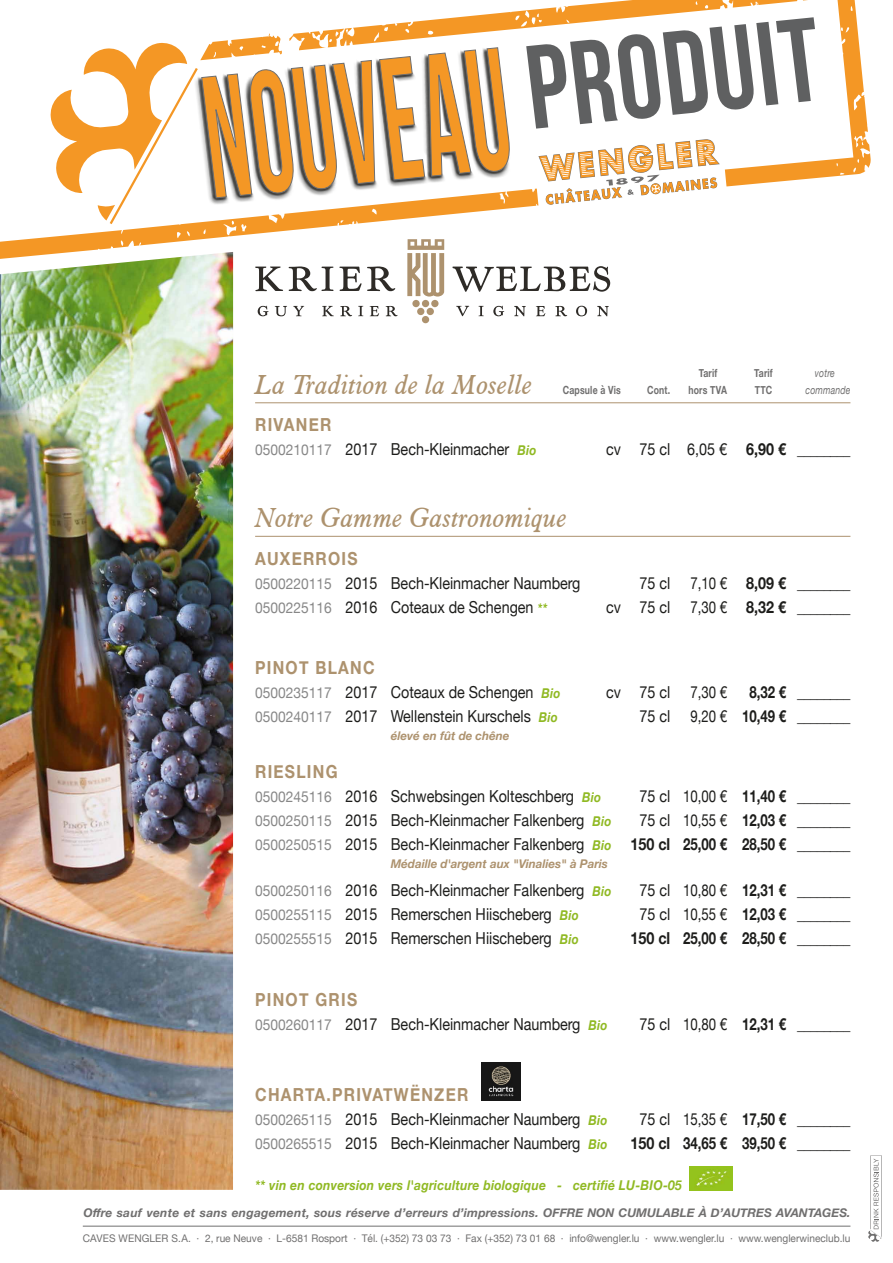
<style>
.page{position:relative;width:893px;height:1263px;background:#fff}
.page>*{position:absolute;margin:0;border:0;box-sizing:border-box;transform-origin:0 0}
.t1{font:118.5px "Bebas Neue";color:#5f6061;scale:.94 1}
.t2{font:italic 27px "Aldine 721 BT";letter-spacing:.01em;color:#ad926e}
.t3{font:700 18px "Helvetica Neue";letter-spacing:.08em;color:#ad926e;scale:.87 1}
.t4{font:16.5px/24px "Helvetica Neue";color:#1d1d1b;text-align:right;scale:.87 1}
.t5{font:700 16.5px "Helvetica Neue";color:#1d1d1b;scale:.87 1}
.t6{font:300 16.5px "Helvetica Neue";color:#1d1d1b;scale:.85 1}
.t7{font:italic 700 13.5px "Helvetica Neue";letter-spacing:.02em;color:#90b923;scale:.9 1}
.t8{font:italic 700 12px "Helvetica Neue";letter-spacing:.02em;color:#706f6f}
.t9{font:italic 700 12px "Helvetica Neue";color:#ad926e}
.t10{font:700 11.25px "Helvetica Neue";letter-spacing:.02em;color:#706f6f;scale:.77 1}
.t11{font:italic 11.25px "Helvetica Neue";letter-spacing:.02em;color:#706f6f;scale:.77 1}
.t12{font:10.5px "Helvetica Neue";color:#706f6f}
.s1{font-size:15px;color:#878787}
.s2{font-weight:700;font-style:italic;font-size:13.5px;color:#90b923}
.s3{font-weight:700}
.s4{font-weight:300}
</style>
<div class="page">
<hr style="left:83px;top:1226px;width:767px;height:1px;background:#706f6f">
<svg style="left:868px;top:1155px;width:14px;height:87px"></svg>
<hr style="left:255px;top:402px;width:595px;height:1px;background:#ad926e">
<hr style="left:255px;top:536px;width:595px;height:1px;background:#ad926e">
<img style="left:481px;top:1062px;width:40px;height:38px">
<img style="left:689px;top:1167px;width:43px;height:23px">
<svg style="left:0;top:0;width:871px;height:323px"></svg>
<img style="left:0;top:252px;width:233px;height:938px">
<h1 class="t1" style="left:521px;top:24px;width:314px;rotate:-6deg">PRODUIT</h1>
<p class="t10" style="left:699px;top:365px;width:26px">Tarif</p>
<p class="t10" style="left:754px;top:365px;width:26px">Tarif</p>
<p class="t11" style="left:815px;top:365px;width:28px">votre</p>
<h2 class="t2" style="left:255px;top:368px;width:279px">La Tradition de la Moselle</h2>
<p class="t10" style="left:563px;top:381px;width:77px">Capsule à Vis</p>
<p class="t10" style="left:647px;top:381px;width:31px">Cont.</p>
<p class="t10" style="left:688px;top:381px;width:52px">hors TVA</p>
<p class="t10" style="left:755px;top:381px;width:24px">TTC</p>
<p class="t11" style="left:805px;top:382px;width:60px">commande</p>
<p class="t3" style="left:255px;top:411px;width:89px">RIVANER</p>
<p class="t4" style="left:255px;top:438px;width:325px"><span class="s1">0500210117</span> 2017 Bech-Kleinmacher <span class="s2">Bio</span></p>
<p class="t4" style="left:606px;top:438px;width:282px">cv 75 cl 6,05 € <span class="s3">6,90 €</span> <span class="s4">________</span></p>
<h2 class="t2" style="left:255px;top:501px;width:313px">Notre Gamme Gastronomique</h2>
<p class="t3" style="left:255px;top:544px;width:119px">AUXERROIS</p>
<p class="t4" style="left:255px;top:572px;width:375px"><span class="s1">0500220115</span> 2015 Bech-Kleinmacher Naumberg</p>
<p class="t4" style="left:639px;top:572px;width:244px">75 cl 7,10 € <span class="s3">8,09 €</span> <span class="s4">________</span></p>
<p class="t4" style="left:255px;top:596px;width:337px"><span class="s1">0500225116</span> 2016 Coteaux de Schengen <span class="s2">**</span></p>
<p class="t4" style="left:606px;top:596px;width:282px">cv 75 cl 7,30 € <span class="s3">8,32 €</span> <span class="s4">________</span></p>
<p class="t3" style="left:255px;top:654px;width:139px">PINOT BLANC</p>
<p class="t4" style="left:255px;top:681px;width:352px"><span class="s1">0500235117</span> 2017 Coteaux de Schengen <span class="s2">Bio</span></p>
<p class="t4" style="left:606px;top:681px;width:141px">cv 75 cl 7,30 €</p>
<p class="t6" style="left:749px;top:679px;width:120px"><span class="s3">8,32 €</span> ________</p>
<p class="t4" style="left:255px;top:705px;width:349px"><span class="s1">0500240117</span> 2017 Wellenstein Kurschels <span class="s2">Bio</span></p>
<p class="t4" style="left:639px;top:705px;width:244px">75 cl 9,20 € <span class="s3">10,49 €</span> <span class="s4">________</span></p>
<p class="t9" style="left:391px;top:727px;width:120px">élevé en fût de chêne</p>
<p class="t3" style="left:255px;top:757px;width:96px">RIESLING</p>
<p class="t4" style="left:255px;top:785px;width:399px"><span class="s1">0500245116</span> 2016 Schwebsingen Kolteschberg <span class="s2">Bio</span></p>
<p class="t4" style="left:639px;top:785px;width:244px">75 cl 10,00 € <span class="s3">11,40 €</span> <span class="s4">________</span></p>
<p class="t4" style="left:255px;top:809px;width:411px"><span class="s1">0500250115</span> 2015 Bech-Kleinmacher Falkenberg <span class="s2">Bio</span></p>
<p class="t4" style="left:255px;top:809px;width:686px">75 cl 10,55 € <span class="s3">12,03 €</span> <span class="s4">________<br></span><span class="s1">0500250515</span> 2015 Bech-Kleinmacher Falkenberg <span class="s2">Bio</span> <span class="s3">150 cl 25,00 € 28,50 €</span> <span class="s4">________</span></p>
<p class="t9" style="left:391px;top:854px;width:219px">Médaille d'argent aux "Vinalies" à Paris</p>
<p class="t4" style="left:255px;top:879px;width:411px"><span class="s1">0500250116</span> 2016 Bech-Kleinmacher Falkenberg <span class="s2">Bio</span></p>
<p class="t4" style="left:639px;top:879px;width:244px">75 cl 10,80 € <span class="s3">12,31 €</span> <span class="s4">________</span></p>
<p class="t4" style="left:255px;top:903px;width:373px"><span class="s1">0500255115</span> 2015 Remerschen Hiischeberg <span class="s2">Bio</span></p>
<p class="t4" style="left:639px;top:903px;width:244px">75 cl 10,55 € <span class="s3">12,03 €</span> <span class="s4">________</span></p>
<p class="t4" style="left:255px;top:927px;width:373px"><span class="s1">0500255515</span> 2015 Remerschen Hiischeberg <span class="s2">Bio</span></p>
<p class="t5" style="left:630px;top:926px;width:254px">150 cl 25,00 € 28,50 € <span class="s4">________</span></p>
<p class="t3" style="left:255px;top:985px;width:119px">PINOT GRIS</p>
<p class="t4" style="left:255px;top:1013px;width:406px"><span class="s1">0500260117</span> 2017 Bech-Kleinmacher Naumberg <span class="s2">Bio</span></p>
<p class="t4" style="left:639px;top:1013px;width:244px">75 cl 10,80 € <span class="s3">12,31 €</span> <span class="s4">________</span></p>
<p class="t3" style="left:255px;top:1080px;width:247px">CHARTA.PRIVATWËNZER</p>
<p class="t4" style="left:255px;top:1107px;width:406px"><span class="s1">0500265115</span> 2015 Bech-Kleinmacher Naumberg <span class="s2">Bio</span></p>
<p class="t4" style="left:639px;top:1107px;width:244px">75 cl 15,35 € <span class="s3">17,50 €</span> <span class="s4">________</span></p>
<p class="t4" style="left:255px;top:1131px;width:406px"><span class="s1">0500265515</span> 2015 Bech-Kleinmacher Naumberg <span class="s2">Bio</span></p>
<p class="t5" style="left:630px;top:1130px;width:254px">150 cl 34,65 € 39,50 € <span class="s4">________</span></p>
<p class="t7" style="left:255px;top:1174px;width:476px">** vin en conversion vers l'agriculture biologique - certifié LU-BIO-05</p>
<p class="t8" style="left:83px;top:1203px;width:769px">Offre sauf vente et sans engagement, sous réserve d’erreurs d’impressions. OFFRE NON CUMULABLE À D’AUTRES AVANTAGES.</p>
<p class="t12" style="left:83px;top:1230px;width:769px">CAVES WENGLER S.A. · 2, rue Neuve · L-6581 Rosport · Tél. (+352) 73 03 73 · Fax (+352) 73 01 68 · info@wengler.lu · www.wengler.lu · www.wenglerwineclub.lu</p>
</div>
